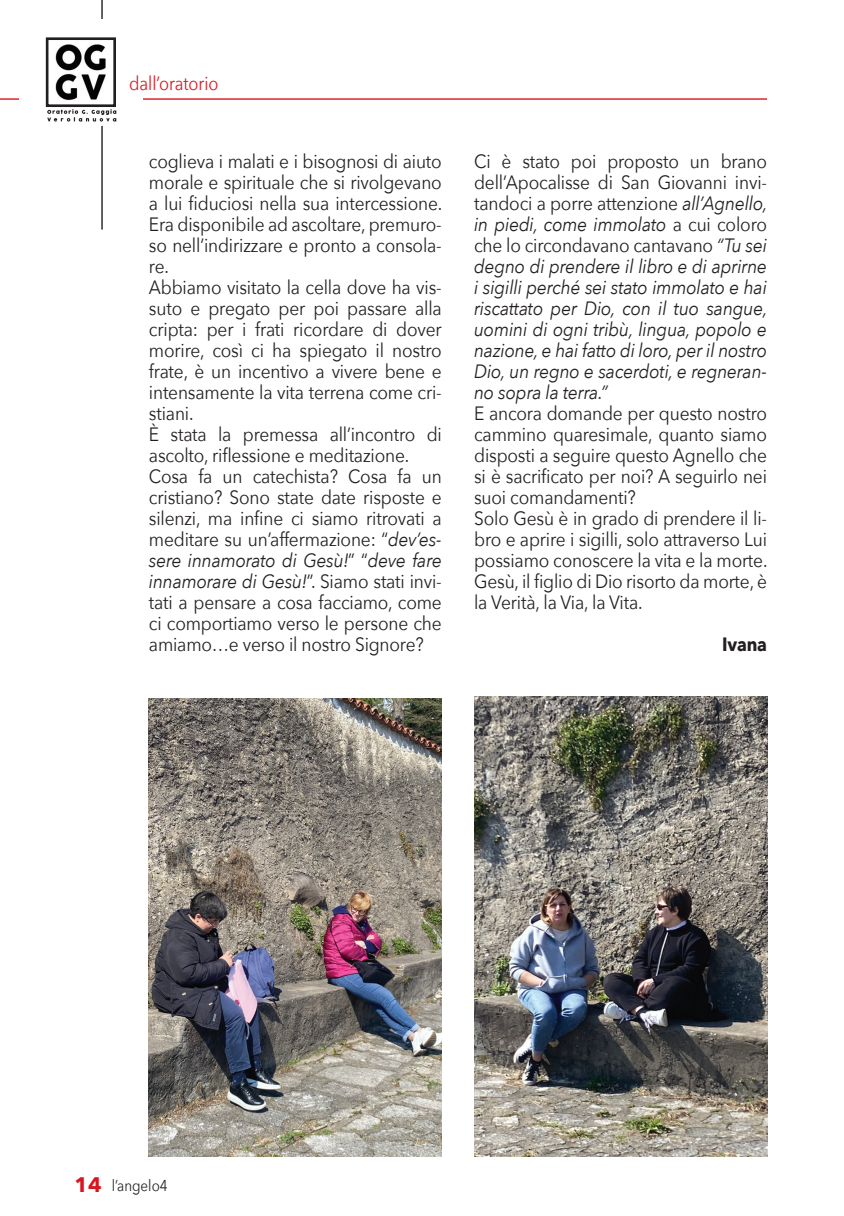
<style>
.page{position:relative;width:844px;height:1216px;background:#fff}
.page>*{position:absolute;margin:0;border:0;box-sizing:border-box;transform-origin:0 0}
.t1{font:19.25px/21px "Avenir Next";letter-spacing:-.01em;color:#231f20;scale:.9 1}
.t2{font:italic 19.25px/21px "Avenir Next";letter-spacing:-.01em;color:#231f20;text-align:justify;scale:.9 1}
.t3{font:19.25px "Avenir Next";color:#d7171f;scale:.85 1}
.t4{font:700 19.25px "Avenir Next";letter-spacing:-.01em;color:#231f20;scale:.9 1}
.t5{font:15.75px "Avenir Next";color:#231f20;scale:.85 1}
.s1{font-style:italic}
.s2{font-style:normal}
.s3{font-weight:700;font-size:21px;color:#d7171f}
</style>
<div class="page">
<hr style="left:101px;top:0;width:2px;height:229px;background:#231f20">
<hr style="left:0;top:98px;width:766px;height:2px;background:#d7171f">
<div style="left:20px;top:20px;width:123px;height:105px;background:#fff"></div>
<img style="left:55px;top:44px;width:51px;height:56px">
<img style="left:47px;top:109px;width:70px;height:17px">
<div style="left:46px;top:37px;width:70px;height:70px;border:3px solid #231f20"></div>
<img style="left:474px;top:696px;width:292px;height:460px">
<img style="left:149px;top:698px;width:292px;height:458px">
<p class="t3" style="left:129px;top:67px;width:107px">dall’oratorio</p>
<p class="t1" style="left:149px;top:150px;width:327px">coglieva i malati e i bisognosi di aiuto morale e spirituale che si rivolgevano a lui fiduciosi nella sua intercessione.<br>Era disponibile ad ascoltare, premuro&shy;so nell’indirizzare e pronto a consola&shy;re.<br>Abbiamo visitato la cella dove ha vis&shy;suto e pregato per poi passare alla cripta: per i frati ricordare di dover morire, così ci ha spiegato il nostro frate, è un incentivo a vivere bene e intensamente la vita terrena come cri&shy;stiani.<br>È stata la premessa all’incontro di ascolto, riflessione e meditazione.<br>Cosa fa un catechista? Cosa fa un cristiano? Sono state date risposte e silenzi, ma infine ci siamo ritrovati a meditare su un’affermazione: “<span class="s1">dev’es&shy;sere innamorato di Gesù!</span>” “<span class="s1">deve fare innamorare di Gesù!</span>”. Siamo stati invi&shy;tati a pensare a cosa facciamo, come ci comportiamo verso le persone che amiamo…e verso il nostro Signore?</p>
<p class="t2" style="left:474px;top:150px;width:327px"><span class="s2">Ci è stato poi proposto un brano dell’Apocalisse di San Giovanni invi&shy;tandoci a porre attenzione</span> all’Agnello, in piedi, come immolato <span class="s2">a cui coloro che lo circondavano cantavano</span> “Tu sei degno di prendere il libro e di aprirne i sigilli perché sei stato immolato e hai riscattato per Dio, con il tuo sangue, uomini di ogni tribù, lingua, popolo e nazione, e hai fatto di loro, per il nostro Dio, un regno e sacerdoti, e regneran&shy;no sopra la terra.”</p>
<p class="t1" style="left:474px;top:402px;width:327px">E ancora domande per questo nostro cammino quaresimale, quanto siamo disposti a seguire questo Agnello che si è sacrificato per noi? A seguirlo nei suoi comandamenti?<br>Solo Gesù è in grado di prendere il li&shy;bro e aprire i sigilli, solo attraverso Lui possiamo conoscere la vita e la morte.<br>Gesù, il figlio di Dio risorto da morte, è la Verità, la Via, la Vita.</p>
<p class="t4" style="left:721px;top:628px;width:51px">Ivana</p>
<p class="t5" style="left:75px;top:1171px;width:111px"><span class="s3">14</span> l’angelo4</p>
</div>
